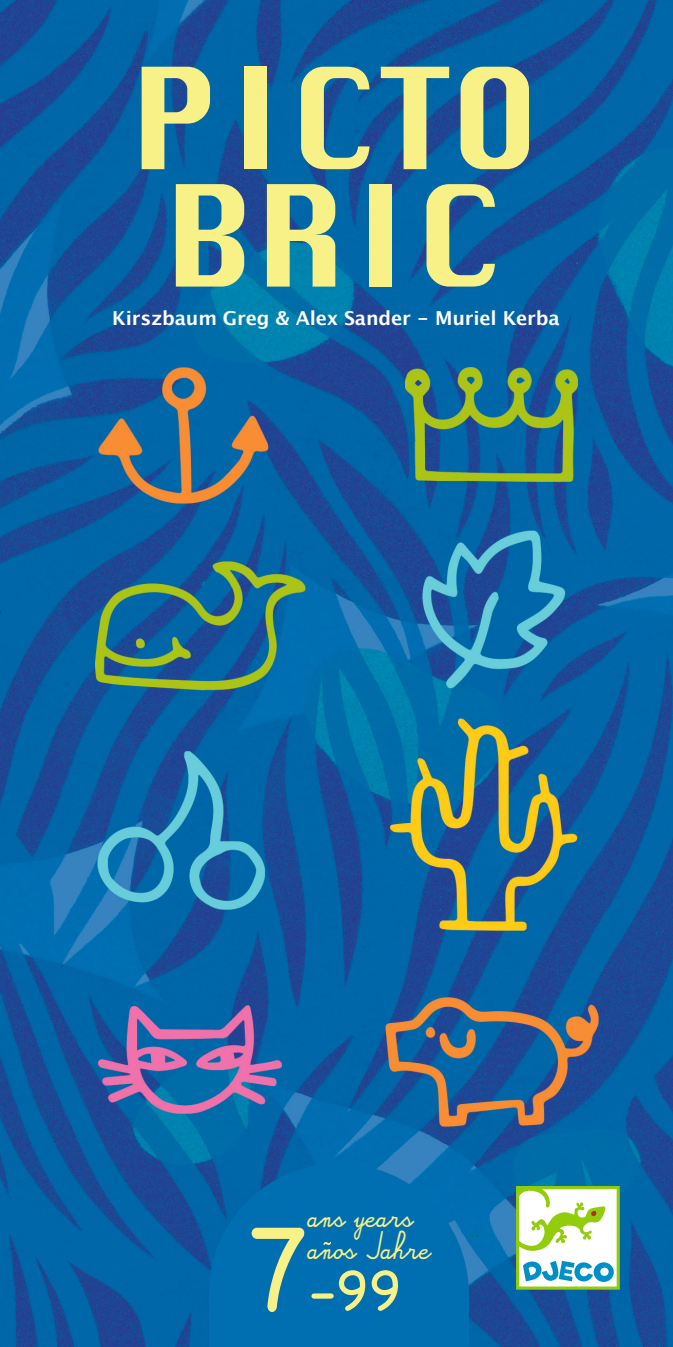
<style>
.page{position:relative;width:673px;height:1347px;background:#fff}
.page>*{position:absolute;margin:0;border:0;box-sizing:border-box;transform-origin:0 0}
.t1{font:136.5px "Krungthep";color:#f7f187}
.t2{font:57.5px "Chalkboard";color:#f7f187}
.t3{font:700 19.25px "Lucida Grande";letter-spacing:-.01em;color:#fff}
.t4{font:19.25px "Alamain";color:#f7f187}
.s1{font-size:123.25px}
</style>
<div class="page">
<img style="left:0;top:0;width:672px;height:1347px">
<svg style="left:209px;top:1163px;width:259px;height:123px;background:#026db0"></svg>
<div style="left:209px;top:1286px;width:259px;height:61px;background:#006fb2"></div>
<svg style="left:323px;top:1242px;width:8px;height:3px"></svg>
<svg style="left:471px;top:1235px;width:7px;height:2px"></svg>
<svg style="left:515px;top:1186px;width:104px;height:104px"></svg>
<p class="t1" style="left:130px;top:42px;width:411px">PICTO</p>
<p class="t1" style="left:164px;top:160px;width:343px">BRIC</p>
<p class="t3" style="left:112px;top:303px;width:448px">Kirszbaum Greg &amp; Alex Sander - Muriel Kerba</p>
<p class="t4" style="left:308px;top:1209px;width:106px">ans years</p>
<p class="t2" style="left:249px;top:1255px;width:154px"><span class="s1">7</span>-99</p>
<p class="t4" style="left:308px;top:1241px;width:124px">anos Jahre</p>
</div>
